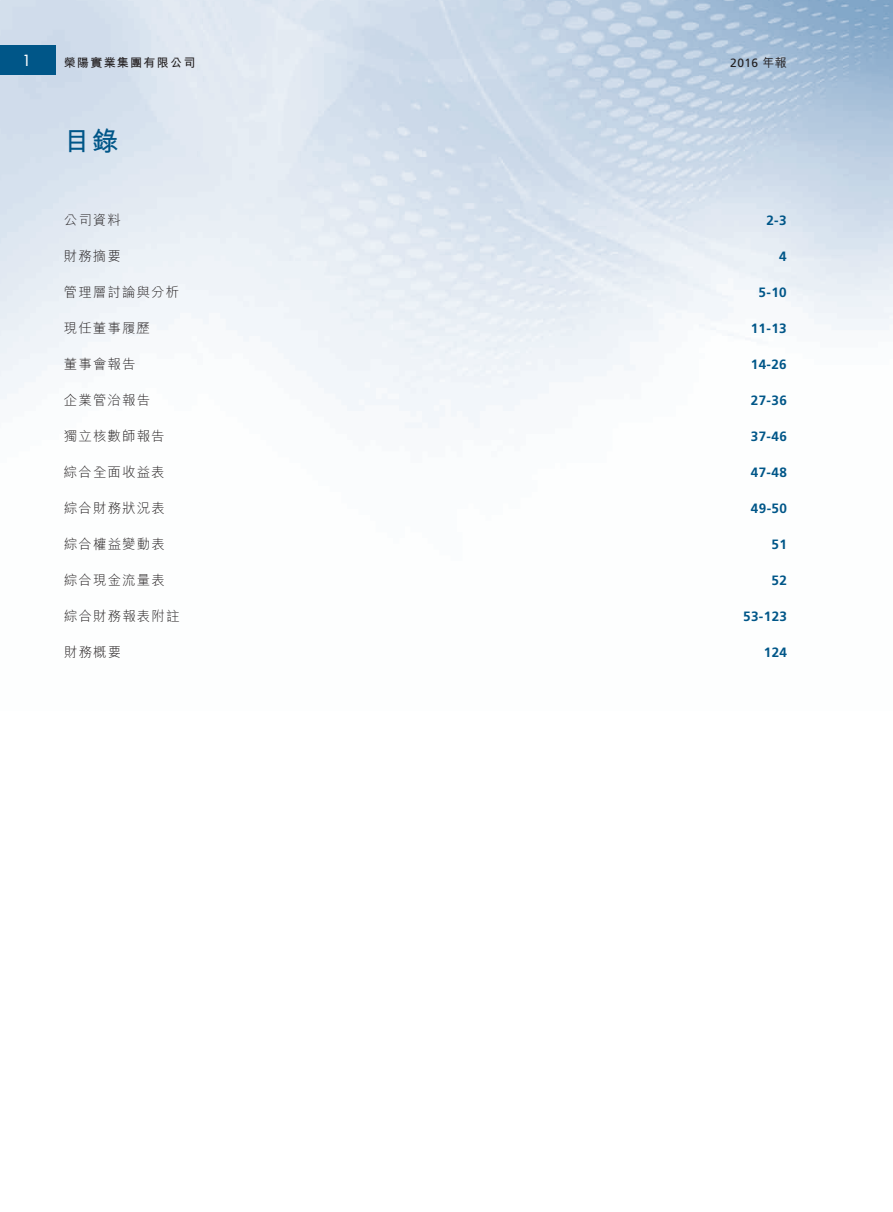
<style>
.page{position:relative;width:893px;height:1212px;background:#fff}
.page>*{position:absolute;margin:0;border:0;box-sizing:border-box;transform-origin:0 0}
.t1{font:700 27px "M Hei HK";color:#005688}
.t2{font:500 15px "Futura Std";color:#fff}
.t3{font:300 13.5px "M Hei HK";letter-spacing:.08em;color:#231f20}
.t4{font:700 13.5px "Frutiger LT Std";letter-spacing:.03em;color:#005688}
.t5{font:700 12px "M Hei HK";letter-spacing:.11em;color:#231f20}
.t6{font:12px "Frutiger LT Std";color:#231f20}
.s1{font-family:"M Hei HK";font-weight:500}
</style>
<div class="page">
<img style="left:0;top:0;width:893px;height:428px">
<div style="left:0;top:46px;width:55px;height:29px;background:#005688"></div>
<p class="t2" style="left:23px;top:51px;width:10px">1</p>
<p class="t5" style="left:64px;top:54px;width:133px">榮陽實業集團有限公司</p>
<h1 class="t1" style="left:64px;top:121px;width:56px">目錄</h1>
<p class="t6" style="left:730px;top:56px;width:58px">2016 <span class="s1">年報</span></p>
<p class="t3" style="left:64px;top:210px;width:59px">公司資料</p>
<p class="t4" style="left:766px;top:212px;width:22px">2-3</p>
<p class="t3" style="left:64px;top:246px;width:59px">財務摘要</p>
<p class="t4" style="left:779px;top:248px;width:9px">4</p>
<p class="t3" style="left:64px;top:282px;width:117px">管理層討論與分析</p>
<p class="t4" style="left:759px;top:284px;width:30px">5-10</p>
<p class="t3" style="left:64px;top:318px;width:88px">現任董事履歷</p>
<p class="t4" style="left:751px;top:320px;width:38px">11-13</p>
<p class="t3" style="left:64px;top:354px;width:73px">董事會報告</p>
<p class="t4" style="left:751px;top:356px;width:38px">14-26</p>
<p class="t3" style="left:64px;top:390px;width:88px">企業管治報告</p>
<p class="t4" style="left:751px;top:392px;width:38px">27-36</p>
<p class="t3" style="left:64px;top:426px;width:102px">獨立核數師報告</p>
<p class="t4" style="left:751px;top:428px;width:38px">37-46</p>
<p class="t3" style="left:64px;top:462px;width:102px">綜合全面收益表</p>
<p class="t4" style="left:751px;top:464px;width:38px">47-48</p>
<p class="t3" style="left:64px;top:498px;width:102px">綜合財務狀況表</p>
<p class="t4" style="left:751px;top:500px;width:38px">49-50</p>
<p class="t3" style="left:64px;top:534px;width:102px">綜合權益變動表</p>
<p class="t4" style="left:772px;top:536px;width:17px">51</p>
<p class="t3" style="left:64px;top:570px;width:102px">綜合現金流量表</p>
<p class="t4" style="left:772px;top:572px;width:17px">52</p>
<p class="t3" style="left:64px;top:606px;width:117px">綜合財務報表附註</p>
<p class="t4" style="left:743px;top:608px;width:45px">53-123</p>
<p class="t3" style="left:64px;top:642px;width:59px">財務概要</p>
<p class="t4" style="left:764px;top:644px;width:25px">124</p>
</div>
